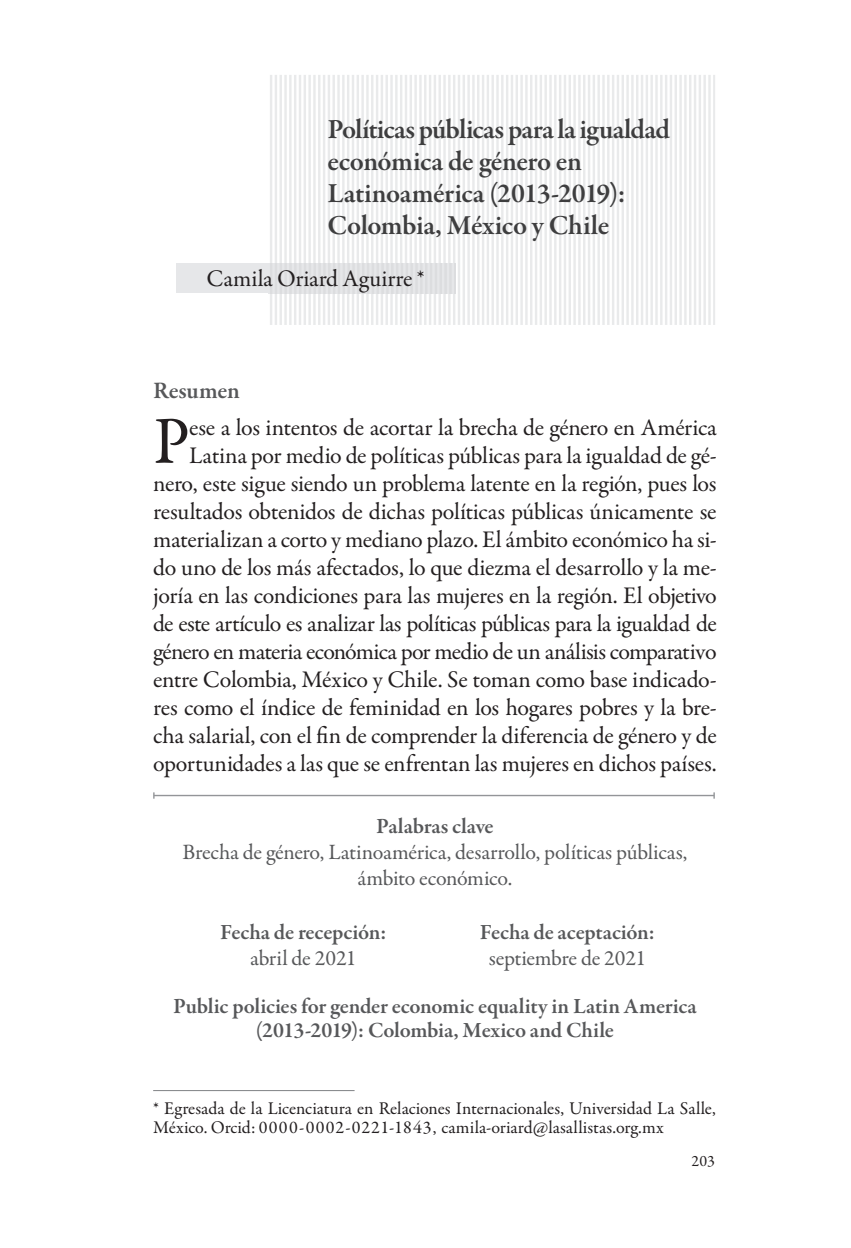
<style>
.page{position:relative;width:851px;height:1248px;background:#fff}
.page>*{position:absolute;margin:0;border:0;box-sizing:border-box;transform-origin:0 0}
.t1{font:67.2px "Garamond Premr Pro";color:#231f20}
.t2{font:600 28px/32px "Garamond Premr Pro";letter-spacing:-.02em;color:#3e3e3f}
.t3{font:24px/28px "Garamond Premr Pro";color:#231f20;text-align:right}
.t4{font:600 24px "Garamond Premr Pro";letter-spacing:-.01em;color:#57585a}
.t5{font:600 22px/24px "Garamond Premr Pro";letter-spacing:-.01em;color:#57585a;text-align:center}
.t6{font:22px/26px "Garamond Premr Pro";color:#57585a;text-align:center}
.t7{font:18px/19px "Garamond Premr Pro";letter-spacing:.015em;color:#231f20}
.t8{font:16px "Garamond Premr Pro";color:#231f20}
</style>
<div class="page">
<img style="left:268px;top:75px;width:447px;height:250px">
<div style="left:176px;top:263px;width:92px;height:30px;background:#e6e7e9"></div>
<div style="left:268px;top:263px;width:187px;height:30px;background:#e1e2e4"></div>
<hr style="left:153px;top:1089px;width:201px;height:1px;background:#808285">
<hr style="left:154px;top:794px;width:560px;height:2px;background:#939598">
<p class="t2" style="left:327px;top:114px;width:344px">Políticas públicas para la igualdad económica de género en<br>Latinoamérica (2013-2019):<br>Colombia, México y Chile</p>
<p class="t3" style="left:206px;top:265px;width:219px">Camila Oriard Aguirre *</p>
<p class="t4" style="left:153px;top:376px;width:88px">Resumen</p>
<h1 class="t1" style="left:153px;top:401px;width:38px">P</h1>
<p class="t3" style="left:153px;top:413px;width:565px">ese a los intentos de acortar la brecha de género en América Latina por medio de políticas públicas para la igualdad de gé&shy;nero, este sigue siendo un problema latente en la región, pues los resultados obtenidos de dichas políticas públicas únicamente se materializan a corto y mediano plazo. El ámbito económico ha si&shy;do uno de los más afectados, lo que diezma el desarrollo y la me&shy;joría en las condiciones para las mujeres en la región. El objetivo de este artículo es analizar las políticas públicas para la igualdad de género en materia económica por medio de un análisis compara tivo entre Colombia, México y Chile. Se toman como base indicado&shy;res como el índice de feminidad en los hogares pobres y la bre&shy;cha salarial, con el n de comprender la diferencia de género y de oportunidades a las que se enfrentan las mujeres en dichos países.</p>
<p class="t5" style="left:376px;top:814px;width:119px">Palabras clave</p>
<p class="t6" style="left:182px;top:839px;width:506px">Brecha de género, Latinoamérica, desarrollo, políticas públicas, ámbito económico.</p>
<p class="t5" style="left:220px;top:920px;width:168px">Fecha de recepción:</p>
<p class="t5" style="left:479px;top:920px;width:177px">Fecha de aceptación:</p>
<p class="t6" style="left:250px;top:945px;width:108px">abril de 2021</p>
<p class="t6" style="left:489px;top:945px;width:159px">septiembre de 2021</p>
<p class="t5" style="left:173px;top:994px;width:525px">Public policies for gender economic equality in Latin America (2013-2019): Colombia, Mexico and Chile</p>
<p class="t7" style="left:153px;top:1098px;width:564px">* Egresada de la Licenciatura en Relaciones Internacionales, Universidad La Salle,<br>México. Orcid: 0000-0002-0221-1843, camila-oriard@lasallistas.org.mx</p>
<p class="t8" style="left:691px;top:1150px;width:25px">203</p>
</div>
